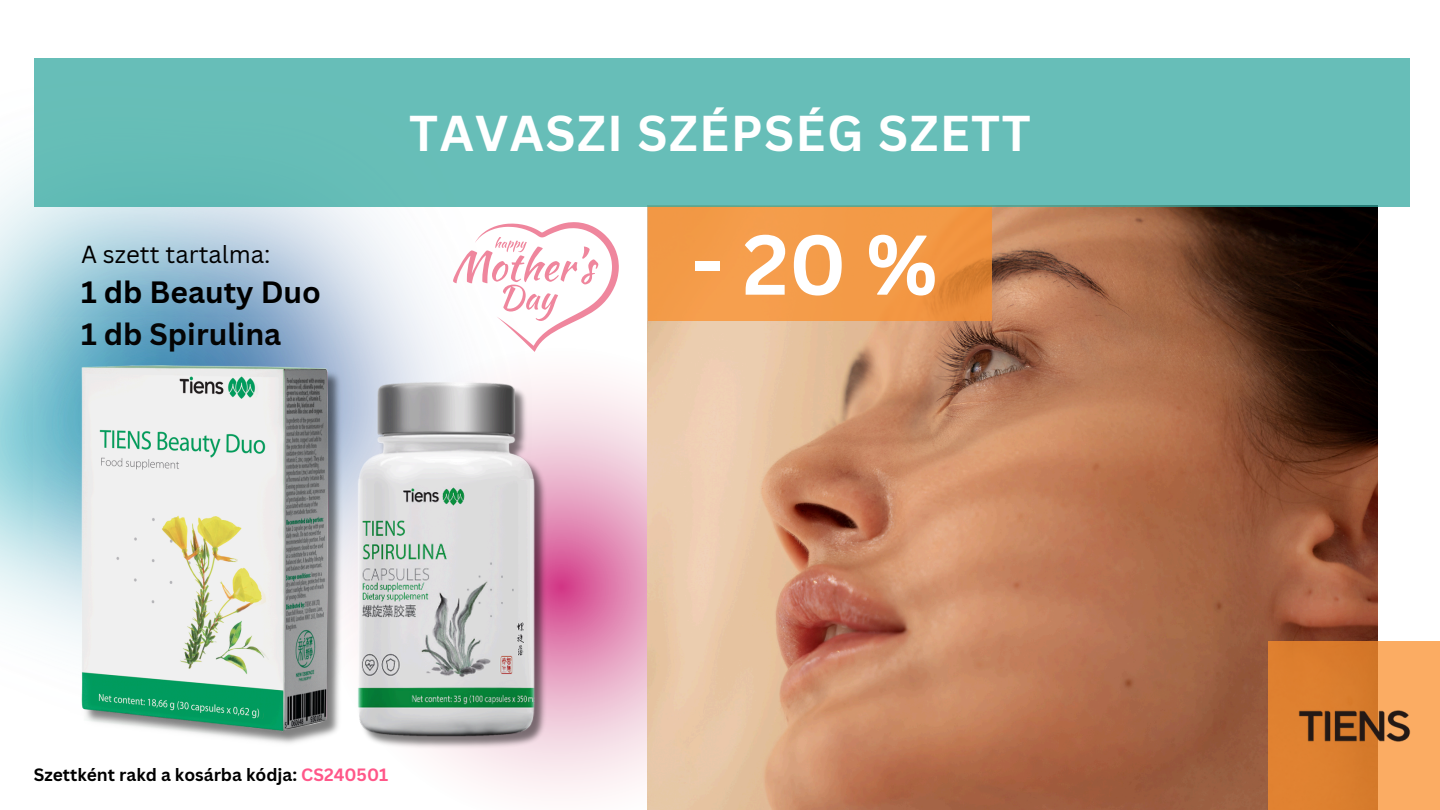
<style>
.page{position:relative;width:1440px;height:810px;background:#fff}
.page>*{position:absolute;margin:0;border:0;box-sizing:border-box;transform-origin:0 0}
.t1{font:700 82.8px "Canva Sans";color:#fff}
.t2{font:700 49px "Canva Sans";letter-spacing:.03em;color:#fff}
.t3{font:700 30px "Canva Sans";color:#000}
.t4{font:24px "Canva Sans";color:#000}
.t5{font:700 17.3px "Canva Sans";color:#000}
.s1{color:#ff5789}
</style>
<div class="page">
<svg style="left:519px;top:348px;width:129px;height:462px"></svg>
<img style="left:648px;top:207px;width:730px;height:603px">
<svg style="left:1269px;top:641px;width:171px;height:169px;background:#e89042"></svg>
<div style="left:648px;top:206px;width:344px;height:114px;background:#f39a47"></div>
<img style="left:0;top:168px;width:443px;height:454px">
<div style="left:34px;top:59px;width:1376px;height:148px;background:#67beb8"></div>
<img style="left:1298px;top:688px;width:114px;height:76px">
<img style="left:32px;top:313px;width:358px;height:431px">
<img style="left:310px;top:352px;width:279px;height:437px">
<svg style="left:453px;top:222px;width:166px;height:130px"></svg>
<p class="t4" style="left:81px;top:237px;width:191px">A szett tartalma:</p>
<p class="t3" style="left:81px;top:271px;width:242px">1 db Beauty Duo</p>
<p class="t3" style="left:81px;top:313px;width:202px">1 db Spirulina</p>
<h3 class="t2" style="left:409px;top:98px;width:623px">TAVASZI SZÉPSÉG SZETT</h3>
<h1 class="t1" style="left:691px;top:206px;width:248px">- 20 %</h1>
<p class="t5" style="left:34px;top:763px;width:356px">Szettként rakd a kosárba kódja: <span class="s1">CS240501</span></p>
</div>
